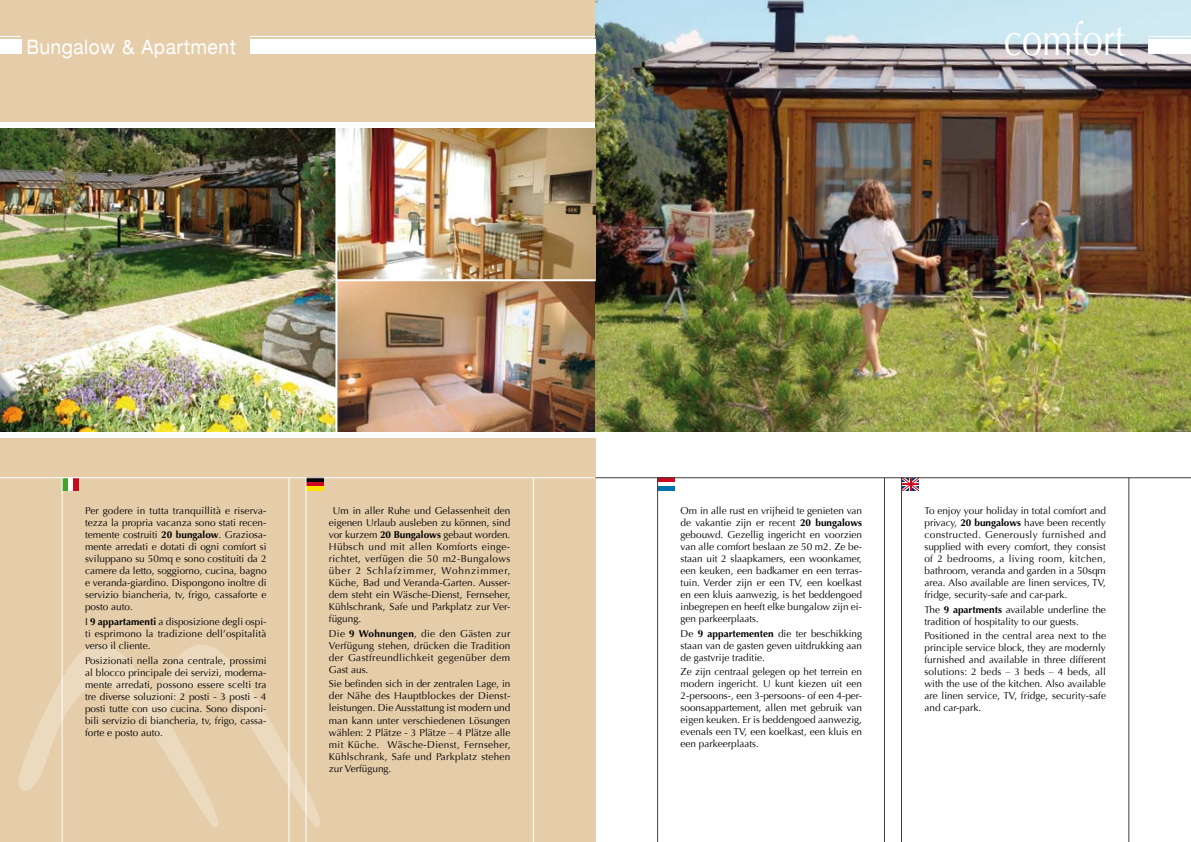
<style>
.page{position:relative;width:1191px;height:842px;background:#fff}
.page>*{position:absolute;margin:0;border:0;box-sizing:border-box;transform-origin:0 0}
.t1{font:46px "Optima";color:#fff;scale:.79 1}
.t2{font:expanded 20px "Helvetica Neue";letter-spacing:.05em;color:#fff;scale:.79 1}
.t3{font:10px/12px "Optima";color:#000;text-align:justify}
.s1{font-weight:700}
</style>
<div class="page">
<div style="left:0;top:439px;width:595px;height:403px;background:#e5cdaa"></div>
<svg style="left:19px;top:624px;width:301px;height:209px"></svg>
<div style="left:0;top:0;width:595px;height:121px;background:#e5cdaa"></div>
<img style="left:337px;top:281px;width:258px;height:151px">
<div style="left:62px;top:478px;width:6px;height:13px;background:#45a12b"></div>
<div style="left:68px;top:478px;width:6px;height:13px;background:#fff"></div>
<div style="left:74px;top:478px;width:5px;height:13px;background:#cd071e"></div>
<div style="left:306px;top:485px;width:17px;height:6px;background:#ffe300"></div>
<div style="left:306px;top:479px;width:17px;height:7px;background:#cd071e"></div>
<svg style="left:307px;top:478px;width:16px;height:4px"></svg>
<svg style="left:902px;top:478px;width:16px;height:13px"></svg>
<div style="left:658px;top:485px;width:17px;height:6px;background:#0072ac"></div>
<div style="left:658px;top:479px;width:17px;height:7px;background:#fff"></div>
<svg style="left:658px;top:478px;width:17px;height:4px"></svg>
<img style="left:595px;top:0;width:596px;height:432px">
<img style="left:337px;top:128px;width:258px;height:151px">
<img style="left:0;top:128px;width:335px;height:304px">
<div style="left:1148px;top:39px;width:43px;height:15px;background:#fff"></div>
<hr style="left:1148px;top:36px;width:43px;height:1px;background:#fff">
<hr style="left:289px;top:478px;width:1px;height:364px;background:#fff">
<hr style="left:306px;top:478px;width:1px;height:364px;background:#fff">
<hr style="left:62px;top:478px;width:1px;height:364px;background:#fff">
<hr style="left:533px;top:478px;width:1px;height:364px;background:#fff">
<hr style="left:0;top:477px;width:595px;height:1px;background:#fff">
<hr style="left:884px;top:478px;width:1px;height:364px;background:#3e3e40">
<hr style="left:901px;top:478px;width:1px;height:364px;background:#3e3e40">
<hr style="left:657px;top:478px;width:1px;height:364px;background:#3e3e40">
<hr style="left:1128px;top:478px;width:1px;height:364px;background:#3e3e40">
<hr style="left:595px;top:477px;width:596px;height:1px;background:#3e3e40">
<div style="left:0;top:39px;width:21px;height:15px;background:#fff"></div>
<div style="left:249px;top:39px;width:346px;height:15px;background:#fff"></div>
<svg style="left:0;top:36px;width:21px;height:1px"></svg>
<hr style="left:249px;top:36px;width:346px;height:1px;background:#fff">
<p class="t2" style="left:27px;top:35px;width:266px">Bungalow &amp; Apartment</p>
<p class="t1" style="left:1003px;top:13px;width:155px">comfort</p>
<p class="t3" style="left:85px;top:505px;width:183px">Per godere in tutta tranquillità e riserva&shy;tezza la propria vacanza sono stati recen&shy;temente costruiti <span class="s1">20 bungalow</span>. Graziosa&shy;mente arredati e dotati di ogni comfort si sviluppano su 50mq e sono costituiti da 2 camere da letto, soggiorno, cucina, bagno e veranda-giardino. Dispongono inoltre di servizio biancheria, tv, frigo, cassaforte e posto auto.</p>
<p class="t3" style="left:85px;top:615px;width:183px">I <span class="s1">9 appartamenti</span> a disposizione degli ospi&shy;ti esprimono la tradizione dell’ospitalità verso il cliente.</p>
<p class="t3" style="left:85px;top:654px;width:183px">Posizionati nella zona centrale, prossimi al blocco principale dei servizi, moderna&shy;mente arredati, possono essere scelti tra tre diverse soluzioni: 2 posti - 3 posti - 4 posti tutte con uso cucina. Sono disponi&shy;bili servizio di biancheria, tv, frigo, cassa&shy;forte e posto auto.</p>
<p class="t3" style="left:329px;top:504px;width:183px;text-indent:4px">Um in aller Ruhe und Gelassenheit den eigenen Urlaub ausleben zu können, sind vor kurzem <span class="s1">20 Bungalows</span> gebaut worden.<br>Hübsch und mit allen Komforts einge&shy;richtet, verfügen die 50 m2-Bungalows über 2 Schlafzimmer, Wohnzimmer, Küche, Bad und Veranda-Garten. Ausser&shy;dem steht ein Wäsche-Dienst, Fernseher, Kühlschrank, Safe und Parkplatz zur Ver&shy;fügung.</p>
<p class="t3" style="left:329px;top:627px;width:183px">Die <span class="s1">9 Wohnungen</span>, die den Gästen zur Verfügung stehen, drücken die Tradition der Gastfreundlichkeit gegenüber dem Gast aus.</p>
<p class="t3" style="left:329px;top:678px;width:183px">Sie befinden sich in der zentralen Lage, in der Nähe des Hauptblockes der Dienst&shy;leistungen. Die Ausstattung ist modern und man kann unter verschiedenen Lösungen wählen: 2 Plätze - 3 Plätze – 4 Plätze alle mit Küche. Wäsche-Dienst, Fernseher, Kühlschrank, Safe und Parkplatz stehen zur Verfügung.</p>
<p class="t3" style="left:680px;top:504px;width:183px">Om in alle rust en vrijheid te genieten van de vakantie zijn er recent <span class="s1">20 bungalows </span>gebouwd. Gezellig ingericht en voorzien van alle comfort beslaan ze 50 m2. Ze be&shy;staan uit 2 slaapkamers, een woonkamer, een keuken, een badkamer en een terras&shy;tuin. Verder zijn er een TV, een koelkast en een kluis aanwezig, is het beddengoed inbegrepen en heeft elke bungalow zijn ei&shy;gen parkeerplaats.</p>
<p class="t3" style="left:680px;top:627px;width:183px">De <span class="s1">9 appartementen</span> die ter beschikking staan van de gasten geven uitdrukking aan de gastvrije traditie.</p>
<p class="t3" style="left:680px;top:666px;width:183px">Ze zijn centraal gelegen op het terrein en modern ingericht. U kunt kiezen uit een 2-persoons-, een 3-persoons- of een 4-per&shy;soonsappartement, allen met gebruik van eigen keuken. Er is beddengoed aanwezig, evenals een TV, een koelkast, een kluis en een parkeerplaats.</p>
<p class="t3" style="left:924px;top:504px;width:183px">To enjoy your holiday in total comfort and privacy, <span class="s1">20 bungalows</span> have been recently constructed. Generously furnished and supplied with every comfort, they consist of 2 bedrooms, a living room, kitchen, bathroom, veranda and garden in a 50sqm area. Also available are linen services, TV, fridge, security-safe and car-park.</p>
<p class="t3" style="left:924px;top:603px;width:183px">The <span class="s1">9 apartments</span> available underline the tradition of hospitality to our guests.</p>
<p class="t3" style="left:924px;top:630px;width:183px">Positioned in the central area next to the principle service block, they are modernly furnished and available in three different solutions: 2 beds – 3 beds – 4 beds, all with the use of the kitchen. Also available are linen service, TV, fridge, security-safe and car-park.</p>
</div>
